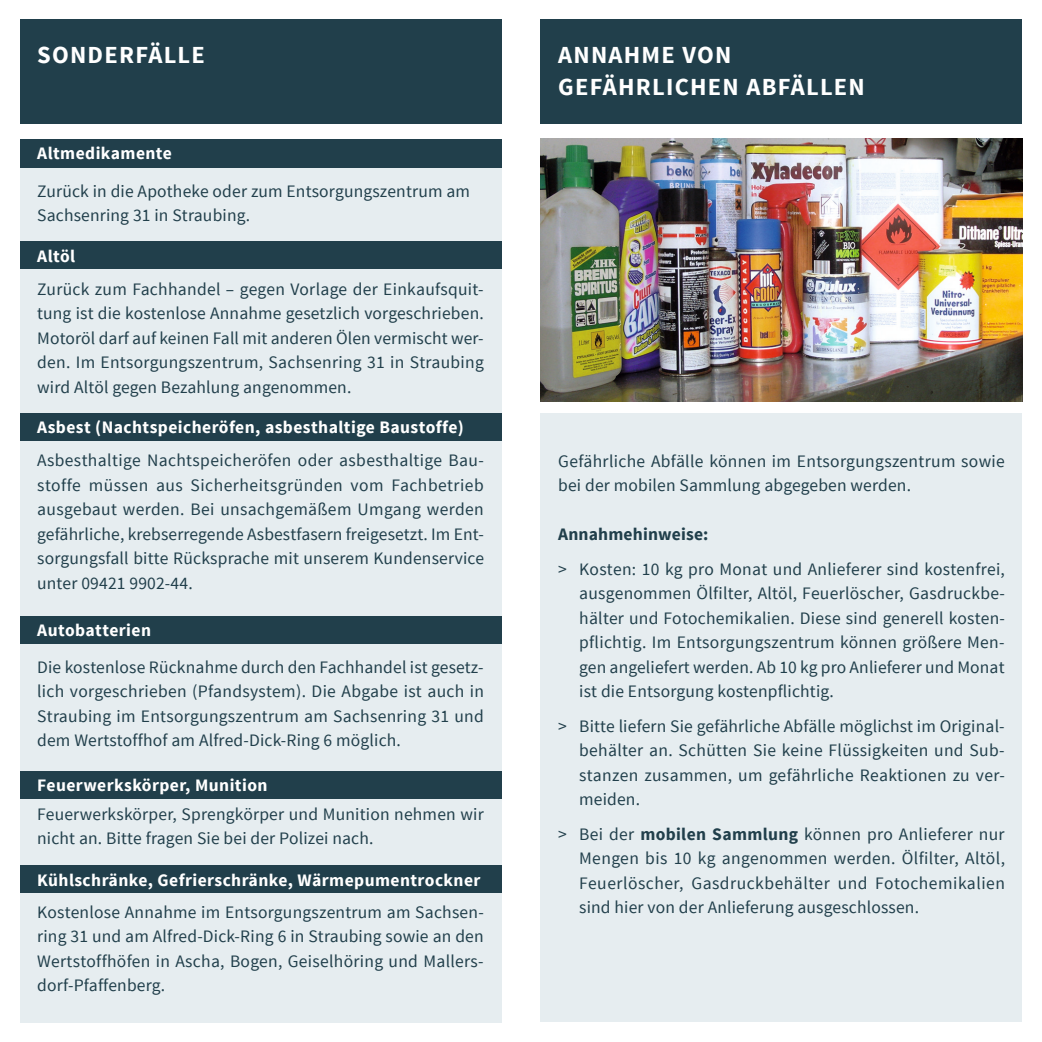
<style>
.page{position:relative;width:1042px;height:1042px;background:#fff}
.page>*{position:absolute;margin:0;border:0;box-sizing:border-box;transform-origin:0 0}
.t1{font:700 24.5px/31.5px "Source Sans Pro";letter-spacing:.05em;color:#fff}
.t2{font:17.5px/24.5px "Source Sans Pro";letter-spacing:.01em;color:#213f4b;text-align:justify}
.t3{font:700 17.5px "Source Sans Pro";letter-spacing:.025em;color:#fff}
.t4{font:700 17.5px "Source Sans Pro";letter-spacing:.01em;color:#213f4b}
.s1{font-weight:700}
</style>
<div class="page">
<div style="left:20px;top:139px;width:481px;height:883px;background:#e6edf0"></div>
<div style="left:20px;top:20px;width:481px;height:104px;background:#213f4b"></div>
<div style="left:20px;top:139px;width:481px;height:29px;background:#213f4b"></div>
<div style="left:20px;top:241px;width:481px;height:27px;background:#213f4b"></div>
<div style="left:20px;top:413px;width:481px;height:28px;background:#213f4b"></div>
<div style="left:20px;top:616px;width:481px;height:28px;background:#213f4b"></div>
<div style="left:20px;top:771px;width:481px;height:28px;background:#213f4b"></div>
<div style="left:20px;top:866px;width:481px;height:27px;background:#213f4b"></div>
<div style="left:541px;top:413px;width:481px;height:609px;background:#e6edf0"></div>
<div style="left:541px;top:20px;width:481px;height:104px;background:#213f4b"></div>
<img style="left:541px;top:139px;width:481px;height:263px">
<h1 class="t1" style="left:37px;top:40px;width:169px">SONDERFÄLLE</h1>
<p class="t3" style="left:37px;top:142px;width:136px">Altmedikamente</p>
<p class="t2" style="left:37px;top:179px;width:434px">Zurück in die Apotheke oder zum Entsorgungszentrum am<br>Sachsenring 31 in Straubing.</p>
<p class="t3" style="left:37px;top:245px;width:40px">Altöl</p>
<p class="t2" style="left:37px;top:277px;width:448px">Zurück zum Fachhandel – gegen Vorlage der Einkaufsquit&shy;tung ist die kostenlose Annahme gesetzlich vorgeschrieben.<br>Motoröl darf auf keinen Fall mit anderen Ölen vermischt wer&shy;den. Im Entsorgungszentrum, Sachsenring 31 in Straubing wird Altöl gegen Bezahlung angenommen.</p>
<p class="t3" style="left:37px;top:416px;width:428px">Asbest (Nachtspeicheröfen, asbesthaltige Baustoffe)</p>
<p class="t2" style="left:37px;top:448px;width:448px">Asbesthaltige Nachtspeicheröfen oder asbesthaltige Bau&shy;stoffe müssen aus Sicherheitsgründen vom Fachbetrieb ausgebaut werden. Bei unsachgemäßem Umgang werden gefährliche, krebserregende Asbestfasern freigesetzt. Im Ent&shy;sorgungsfall bitte Rücksprache mit unserem Kundenservice unter 09421 9902-44.</p>
<p class="t3" style="left:37px;top:619px;width:115px">Autobatterien</p>
<p class="t2" style="left:37px;top:655px;width:448px">Die kostenlose Rücknahme durch den Fachhandel ist gesetz&shy;lich vorgeschrieben (Pfandsystem). Die Abgabe ist auch in Straubing im Entsorgungszentrum am Sachsenring 31 und dem Wertstoffhof am Alfred-Dick-Ring 6 möglich.</p>
<p class="t3" style="left:37px;top:774px;width:232px">Feuerwerkskörper, Munition</p>
<p class="t2" style="left:37px;top:802px;width:448px">Feuerwerkskörper, Sprengkörper und Muni tion nehmen wir nicht an. Bitte fragen Sie bei der Polizei nach.</p>
<p class="t3" style="left:37px;top:869px;width:445px">Kühlschränke, Gefrierschränke, Wärmepumentrockner</p>
<p class="t2" style="left:37px;top:900px;width:448px">Kostenlose Annahme im Entsorgungszentrum am Sachsen&shy;ring 31 und am Alfred-Dick-Ring 6 in Straubing sowie an den Wertstoffhöfen in Ascha, Bogen, Geiselhöring und Mallers&shy;dorf-Pfaffenberg.</p>
<h1 class="t1" style="left:558px;top:40px;width:308px">ANNAHME VON<br>GEFÄHRLICHEN ABFÄLLEN</h1>
<p class="t2" style="left:558px;top:449px;width:448px">Gefährliche Abfälle können im Entsorgungszentrum sowie bei der mobilen Sammlung abgegeben werden.</p>
<p class="t4" style="left:558px;top:523px;width:152px">Annahmehinweise:</p>
<p class="t2" style="left:579px;top:557px;width:427px;text-indent:-21px">&gt; Kosten: 10 kg pro Monat und Anlieferer sind kostenfrei, ausgenommen Ölfilter, Altöl, Feuerlöscher, Gasdruckbe&shy;hälter und Fotochemikalien. Diese sind generell kosten&shy;pflichtig. Im Entsorgungszentrum können größere Men&shy;gen angeliefert werden. Ab 10 kg pro Anlieferer und Monat ist die Entsorgung kostenpflichtig.</p>
<p class="t2" style="left:579px;top:714px;width:427px;text-indent:-21px">&gt; Bitte liefern Sie gefährliche Abfälle möglichst im Original&shy;behälter an. Schütten Sie keine Flüssigkeiten und Sub&shy;stanzen zusammen, um gefährliche Reaktionen zu ver&shy;meiden.</p>
<p class="t2" style="left:579px;top:822px;width:427px;text-indent:-21px">&gt; Bei der <span class="s1">mobilen Sammlung</span> können pro Anlieferer nur Mengen bis 10 kg angenommen werden. Ölfilter, Altöl, Feuerlöscher, Gasdruckbehälter und Fotochemikalien sind hier von der Anlieferung ausgeschlossen.</p>
</div>
